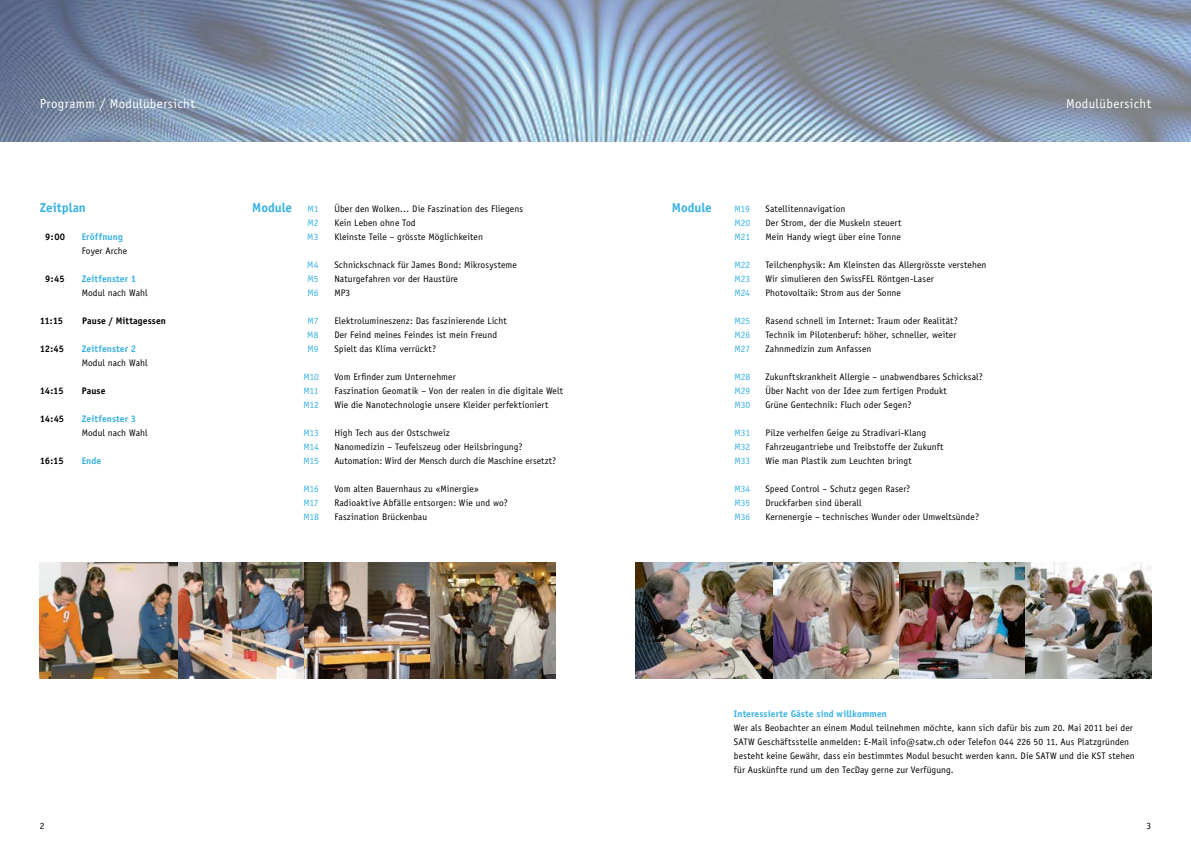
<style>
.page{position:relative;width:1191px;height:842px;background:#fff}
.page>*{position:absolute;margin:0;border:0;box-sizing:border-box;transform-origin:0 0}
.t1{font:13px "Officina Sans";letter-spacing:.025em;color:#fff}
.t2{font:700 13px "Officina Sans";color:#36b1e3}
.t3{font:9.5px/14px "Officina Sans";letter-spacing:.01em;color:#000}
.t4{font:9.5px "Officina Sans";letter-spacing:-.01em;color:#36b1e3}
.t5{font:700 9.5px "Officina Sans";letter-spacing:.01em;color:#36b1e3}
.t6{font:700 9.5px "Officina Sans";letter-spacing:.01em;color:#000}
</style>
<div class="page">
<img style="left:0;top:0;width:1191px;height:142px">
<img style="left:772px;top:563px;width:379px;height:116px">
<img style="left:899px;top:563px;width:126px;height:116px">
<img style="left:773px;top:563px;width:125px;height:116px">
<img style="left:635px;top:563px;width:137px;height:116px">
<img style="left:177px;top:562px;width:379px;height:116px">
<img style="left:304px;top:562px;width:125px;height:116px">
<img style="left:178px;top:562px;width:125px;height:116px">
<img style="left:40px;top:562px;width:137px;height:116px">
<h1 class="t1" style="left:40px;top:96px;width:41px">Module</h1>
<h1 class="t1" style="left:40px;top:96px;width:157px">Programm / Modulübersicht</h1>
<h1 class="t1" style="left:1066px;top:96px;width:87px">Modulübersicht</h1>
<h1 class="t1" style="left:1112px;top:96px;width:41px">Module</h1>
<h1 class="t2" style="left:40px;top:200px;width:48px">Zeitplan</h1>
<p class="t6" style="left:45px;top:231px;width:21px">9:00</p>
<p class="t5" style="left:82px;top:231px;width:43px">Eröffnung</p>
<p class="t3" style="left:82px;top:244px;width:47px">Foyer Arche</p>
<p class="t6" style="left:45px;top:273px;width:21px">9:45</p>
<p class="t5" style="left:82px;top:273px;width:56px">Zeitfenster 1</p>
<p class="t3" style="left:82px;top:286px;width:67px">Modul nach Wahl</p>
<p class="t6" style="left:40px;top:315px;width:25px">11:15</p>
<p class="t6" style="left:82px;top:315px;width:85px">Pause / Mittagessen</p>
<p class="t6" style="left:40px;top:343px;width:26px">12:45</p>
<p class="t5" style="left:82px;top:343px;width:56px">Zeitfenster 2</p>
<p class="t3" style="left:82px;top:356px;width:67px">Modul nach Wahl</p>
<p class="t6" style="left:40px;top:385px;width:26px">14:15</p>
<p class="t6" style="left:82px;top:385px;width:25px">Pause</p>
<p class="t6" style="left:40px;top:413px;width:26px">14:45</p>
<p class="t5" style="left:82px;top:413px;width:56px">Zeitfenster 3</p>
<p class="t3" style="left:82px;top:426px;width:67px">Modul nach Wahl</p>
<p class="t6" style="left:40px;top:455px;width:25px">16:15</p>
<p class="t5" style="left:82px;top:455px;width:21px">Ende</p>
<p class="t3" style="left:40px;top:818px;width:6px">2</p>
<h1 class="t2" style="left:252px;top:200px;width:41px">Module</h1>
<p class="t4" style="left:734px;top:204px;width:17px">M19</p>
<p class="t3" style="left:765px;top:202px;width:81px">Satellitennavigation</p>
<p class="t4" style="left:734px;top:218px;width:17px">M20</p>
<p class="t3" style="left:765px;top:216px;width:137px">Der Strom, der die Muskeln steuert</p>
<p class="t4" style="left:734px;top:232px;width:17px">M21</p>
<p class="t3" style="left:765px;top:230px;width:137px">Mein Handy wiegt über eine Tonne</p>
<p class="t4" style="left:734px;top:260px;width:17px">M22</p>
<p class="t3" style="left:765px;top:258px;width:222px">Teilchenphysik: Am Kleinsten das Allergrösste verstehen</p>
<p class="t4" style="left:734px;top:274px;width:17px">M23</p>
<p class="t3" style="left:765px;top:272px;width:170px">Wir simulieren den SwissFEL Röntgen-Laser</p>
<p class="t4" style="left:734px;top:288px;width:17px">M24</p>
<p class="t3" style="left:765px;top:286px;width:137px">Photovoltaik: Strom aus der Sonne</p>
<p class="t4" style="left:734px;top:316px;width:17px">M25</p>
<p class="t3" style="left:765px;top:314px;width:194px">Rasend schnell im Internet: Traum oder Realität?</p>
<p class="t4" style="left:734px;top:330px;width:17px">M26</p>
<p class="t3" style="left:765px;top:328px;width:192px">Technik im Pilotenberuf: höher, schneller, weiter</p>
<p class="t4" style="left:734px;top:344px;width:17px">M27</p>
<p class="t3" style="left:765px;top:342px;width:107px">Zahnmedizin zum Anfassen</p>
<p class="t4" style="left:734px;top:372px;width:17px">M28</p>
<p class="t3" style="left:765px;top:370px;width:219px">Zukunftskrankheit Allergie – unabwendbares Schicksal?</p>
<p class="t4" style="left:734px;top:386px;width:17px">M29</p>
<p class="t3" style="left:765px;top:384px;width:183px">Über Nacht von der Idee zum fertigen Produkt</p>
<p class="t4" style="left:734px;top:400px;width:17px">M30</p>
<p class="t3" style="left:765px;top:398px;width:147px">Grüne Gentechnik: Fluch oder Segen?</p>
<p class="t4" style="left:734px;top:428px;width:17px">M31</p>
<p class="t3" style="left:765px;top:426px;width:162px">Pilze verhelfen Geige zu Stradivari-Klang</p>
<p class="t4" style="left:734px;top:442px;width:17px">M32</p>
<p class="t3" style="left:765px;top:440px;width:180px">Fahrzeugantriebe und Treibstoffe der Zukunft</p>
<p class="t4" style="left:734px;top:456px;width:17px">M33</p>
<p class="t3" style="left:765px;top:454px;width:148px">Wie man Plastik zum Leuchten bringt</p>
<p class="t4" style="left:734px;top:484px;width:17px">M34</p>
<p class="t3" style="left:765px;top:482px;width:146px">Speed Control – Schutz gegen Raser?</p>
<p class="t4" style="left:734px;top:498px;width:17px">M35</p>
<p class="t3" style="left:765px;top:496px;width:98px">Druckfarben sind überall</p>
<p class="t4" style="left:734px;top:512px;width:17px">M36</p>
<p class="t3" style="left:765px;top:510px;width:215px">Kernenergie – technisches Wunder oder Umweltsünde?</p>
<h1 class="t2" style="left:672px;top:200px;width:41px">Module</h1>
<p class="t4" style="left:307px;top:204px;width:12px">M1</p>
<p class="t3" style="left:334px;top:202px;width:190px">Über den Wolken… Die Faszination des Fliegens</p>
<p class="t4" style="left:307px;top:218px;width:13px">M2</p>
<p class="t3" style="left:334px;top:216px;width:83px">Kein Leben ohne Tod</p>
<p class="t4" style="left:307px;top:232px;width:13px">M3</p>
<p class="t3" style="left:334px;top:230px;width:150px">Kleinste Teile – grösste Möglichkeiten</p>
<p class="t4" style="left:307px;top:260px;width:13px">M4</p>
<p class="t3" style="left:334px;top:258px;width:184px">Schnickschnack für James Bond: Mikrosysteme</p>
<p class="t4" style="left:307px;top:274px;width:13px">M5</p>
<p class="t3" style="left:334px;top:272px;width:125px">Naturgefahren vor der Haustüre</p>
<p class="t4" style="left:307px;top:288px;width:13px">M6</p>
<p class="t3" style="left:334px;top:286px;width:17px">MP3</p>
<p class="t4" style="left:307px;top:316px;width:12px">M7</p>
<p class="t3" style="left:334px;top:314px;width:174px">Elektrolumineszenz: Das faszinierende Licht</p>
<p class="t4" style="left:307px;top:330px;width:13px">M8</p>
<p class="t3" style="left:334px;top:328px;width:164px">Der Feind meines Feindes ist mein Freund</p>
<p class="t4" style="left:307px;top:344px;width:12px">M9</p>
<p class="t3" style="left:334px;top:342px;width:103px">Spielt das Klima verrückt?</p>
<p class="t4" style="left:303px;top:372px;width:17px">M10</p>
<p class="t3" style="left:334px;top:370px;width:123px">Vom Erfinder zum Unternehmer</p>
<p class="t4" style="left:303px;top:386px;width:17px">M11</p>
<p class="t3" style="left:334px;top:384px;width:230px">Faszination Geomatik – Von der realen in die digitale Welt</p>
<p class="t4" style="left:303px;top:400px;width:17px">M12</p>
<p class="t3" style="left:334px;top:398px;width:215px">Wie die Nanotechnologie unsere Kleider perfektioniert</p>
<p class="t4" style="left:303px;top:428px;width:17px">M13</p>
<p class="t3" style="left:334px;top:426px;width:117px">High Tech aus der Ostschweiz</p>
<p class="t4" style="left:303px;top:442px;width:17px">M14</p>
<p class="t3" style="left:334px;top:440px;width:190px">Nanomedizin – Teufelszeug oder Heilsbringung?</p>
<p class="t4" style="left:303px;top:456px;width:17px">M15</p>
<p class="t3" style="left:334px;top:454px;width:223px">Automation: Wird der Mensch durch die Maschine ersetzt?</p>
<p class="t4" style="left:303px;top:484px;width:17px">M16</p>
<p class="t3" style="left:334px;top:482px;width:146px">Vom alten Bauernhaus zu «Minergie»</p>
<p class="t4" style="left:303px;top:498px;width:17px">M17</p>
<p class="t3" style="left:334px;top:496px;width:175px">Radioaktive Abfälle entsorgen: Wie und wo?</p>
<p class="t4" style="left:303px;top:512px;width:17px">M18</p>
<p class="t3" style="left:334px;top:510px;width:94px">Faszination Brückenbau</p>
<p class="t5" style="left:734px;top:707px;width:154px">Interessierte Gäste sind willkommen</p>
<p class="t3" style="left:734px;top:720px;width:402px">Wer als Beobachter an einem Modul teilnehmen möchte, kann sich dafür bis zum 20. Mai 2011 bei der SATW Geschäftsstelle anmelden: E-Mail info@satw.ch oder Telefon 044 226 50 11. Aus Platzgründen besteht keine Gewähr, dass ein bestimmtes Modul besucht werden kann. Die SATW und die KST stehen für Auskünfte rund um den TecDay gerne zur Verfügung.</p>
<p class="t3" style="left:1146px;top:818px;width:6px">3</p>
</div>
